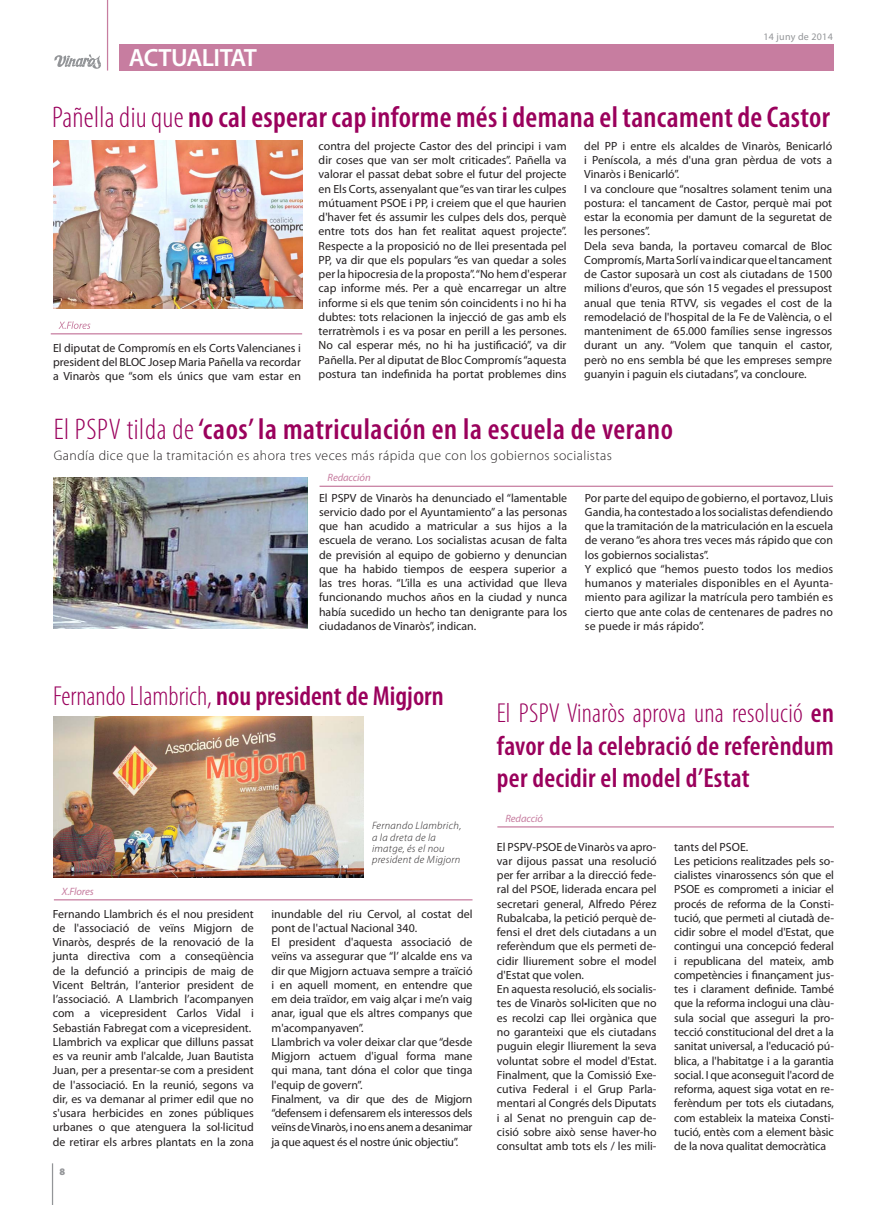
<style>
.page{position:relative;width:886px;height:1205px;background:#fff}
.page>*{position:absolute;margin:0;border:0;box-sizing:border-box;transform-origin:0 0}
.t1{font:600 condensed 30px "Myriad Pro";letter-spacing:.01em;color:#9a015c}
.t2{font:600 condensed 27.5px/32.5px "Myriad Pro";letter-spacing:.01em;color:#9a015c;text-align:justify}
.t3{font:600 25px "Myriad Pro";letter-spacing:-.02em;color:#fff}
.t4{font:300 13.75px "Myriad Pro";letter-spacing:.03em;color:#231f20}
.t5{font:11.88px/14.2px "Myriad Pro";color:#231f20}
.t6{font:italic 300 10.62px/11.2px "Myriad Pro";letter-spacing:.03em;color:#231f20}
.t7{font:italic 10.62px "Myriad Pro";letter-spacing:-.01em;color:#c77da0}
.t8{font:10px "Myriad Pro";letter-spacing:.025em;color:#939598}
.t9{font:900 10px "Myriad Pro";color:#939598}
.s1{font-weight:300}
</style>
<div class="page">
<hr style="left:52px;top:1163px;width:1px;height:42px;background:#939598">
<hr style="left:54px;top:899px;width:418px;height:1px;background:#c77da0">
<svg style="left:58px;top:321px;width:32px;height:8px"></svg>
<hr style="left:51px;top:333px;width:251px;height:1px;background:#c77da0">
<hr style="left:319px;top:486px;width:514px;height:1px;background:#c77da0">
<hr style="left:497px;top:826px;width:337px;height:1px;background:#c77da0">
<img style="left:54px;top:141px;width:248px;height:167px">
<img style="left:53px;top:478px;width:255px;height:151px">
<svg style="left:54px;top:54px;width:47px;height:15px"></svg>
<div style="left:119px;top:44px;width:714px;height:27px;background:#c77da0"></div>
<hr style="left:107px;top:0;width:1px;height:71px;background:#c77da0">
<img style="left:54px;top:716px;width:309px;height:161px">
<h3 class="t3" style="left:129px;top:42px;width:130px">ACTUALITAT</h3>
<p class="t8" style="left:763px;top:31px;width:71px">14 juny de 2014</p>
<h1 class="t1" style="left:52px;top:98px;width:779px"><span class="s1">Pañella diu que</span> no cal esperar cap informe més i demana el tancament de Castor</h1>
<p class="t5" style="left:53px;top:340px;width:249px;text-align:justify">El diputat de Compromís en els Corts Valencianes i president del BLOC Josep Maria Pañella va recordar a Vinaròs que “som els únics que vam estar en</p>
<p class="t5" style="left:319px;top:139px;width:249px;text-align:justify">contra del projecte Castor des del principi i vam dir coses que van ser molt criticades”. Pañella va valorar el passat debat sobre el futur del projecte en Els Corts, assenyalant que “es van tirar les culpes mútuament PSOE i PP, i creiem que el que haurien d'haver fet és assumir les culpes dels dos, perquè entre tots dos han fet realitat aquest projecte”.<br>Respecte a la proposició no de llei presentada pel PP, va dir que els populars “es van quedar a soles per la hipocresia de la proposta”. “No hem d'esperar cap informe més. Per a què encarregar un altre informe si els que tenim són coincidents i no hi ha dubtes: tots relacionen la injecció de gas amb els terratrèmols i es va posar en perill a les persones.<br>No cal esperar més, no hi ha justificació”, va dir Pañella. Per al diputat de Bloc Compromís “aquesta postura tan indefinida ha portat problemes dins</p>
<p class="t5" style="left:584px;top:139px;width:249px">del PP i entre els alcaldes de Vinaròs, Benicarló i Peníscola, a més d'una gran pèrdua de vots a Vinaròs i Benicarló”.<br>I va concloure que “nosaltres solament tenim una postura: el tancament de Castor, perquè mai pot estar la economia per damunt de la seguretat de les persones”.<br>Dela seva banda, la portaveu comarcal de Bloc Compromís, Marta Sorlí va indicar que el tancament de Castor suposarà un cost als ciutadans de 1500 milions d'euros, que són 15 vegades el pressupost anual que tenia RTVV, sis vegades el cost de la remodelació de l'hospital de la Fe de València, o el manteniment de 65.000 famílies sense ingressos durant un any. “Volem que tanquin el castor, però no ens sembla bé que les empreses sempre guanyin i paguin els ciutadans”, va concloure.</p>
<h1 class="t1" style="left:54px;top:410px;width:620px"><span class="s1">El PSPV tilda de</span> ‘caos’ la matriculación en la escuela de verano</h1>
<p class="t4" style="left:54px;top:447px;width:559px">Gandía dice que la tramitación es ahora tres veces más rápida que con los gobiernos socialistas</p>
<p class="t7" style="left:327px;top:471px;width:45px">Redacción</p>
<p class="t5" style="left:319px;top:490px;width:250px;text-align:justify">El PSPV de Vinaròs ha denunciado el “lamentable servicio dado por el Ayuntamiento” a las personas que han acudido a matricular a sus hijos a la escuela de verano. Los socialistas acusan de falta de previsión al equipo de gobierno y denuncian que ha habido tiempos de eespera superior a las tres horas. “L’illa es una actividad que lleva funcionando muchos años en la ciudad y nunca había sucedido un hecho tan denigrante para los ciudadanos de Vinaròs”, indican.</p>
<p class="t5" style="left:585px;top:490px;width:250px">Por parte del equipo de gobierno, el portavoz, Lluis Gandia, ha contestado a los socialistas defendiendo que la tramitación de la matriculación en la escuela de verano “es ahora tres veces más rápido que con los gobiernos socialistas”.<br>Y explicó que “hemos puesto todos los medios humanos y materiales disponibles en el Ayunta&shy;miento para agilizar la matrícula pero también es cierto que ante colas de centenares de padres no se puede ir más rápido”.</p>
<h2 class="t2" style="left:53px;top:679px;width:392px"><span class="s1">Fernando Llambrich,</span> nou president de Migjorn</h2>
<p class="t7" style="left:62px;top:885px;width:33px">X.Flores</p>
<p class="t6" style="left:372px;top:820px;width:91px">Fernando Llambrich, a la dreta de la imatge, és el nou president de Migjorn</p>
<p class="t5" style="left:53px;top:906px;width:202px">Fernando Llambrich és el nou president de l'associació de veïns Migjorn de Vinaròs, després de la renovació de la junta directiva com a conseqüència de la defunció a principis de maig de Vicent Beltrán, l’anterior president de l’associació. A Llambrich l’acompanyen com a vicepresident Carlos Vidal i Sebastián Fabregat com a vicepresident.<br>Llambrich va explicar que dilluns passat es va reunir amb l'alcalde, Juan Bautista Juan, per a presentar-se com a president de l'associació. En la reunió, segons va dir, es va demanar al primer edil que no s'usara herbicides en zones públiques urbanes o que atenguera la sol·licitud de retirar els arbres plantats en la zona</p>
<p class="t5" style="left:271px;top:906px;width:203px">inundable del riu Cervol, al costat del pont de l'actual Nacional 340.<br>El president d'aquesta associació de veïns va assegurar que “l’ alcalde ens va dir que Migjorn actuava sempre a traïció i en aquell moment, en entendre que em deia traïdor, em vaig alçar i me’n vaig anar, igual que els altres companys que m'acompanyaven”.<br>Llambrich va voler deixar clar que “desde Migjorn actuem d'igual forma mane qui mana, tant dóna el color que tinga l'equip de govern”.<br>Finalment, va dir que des de Migjorn “defensem i defensarem els interessos dels veïns de Vinaròs, i no ens anem a desanimar ja que aquest és el nostre únic objectiu”.</p>
<p class="t9" style="left:59px;top:1165px;width:7px">8</p>
<h2 class="t2" style="left:497px;top:696px;width:338px"><span class="s1">El PSPV Vinaròs aprova una resolució</span> en favor de la celebració de referèndum per decidir el model d’Estat</h2>
<p class="t7" style="left:505px;top:812px;width:39px">Redacció</p>
<p class="t5" style="left:497px;top:839px;width:161px">El PSPV-PSOE de Vinaròs va apro&shy;var dijous passat una resolució per fer arribar a la direcció fede&shy;ral del PSOE, liderada encara pel secretari general, Alfredo Pérez<br>Rubalcaba, la petició perquè de&shy;fensi el dret dels ciutadans a un referèndum que els permeti de&shy;cidir lliurement sobre el model d'Estat que volen.<br>En aquesta resolució, els socialis&shy;tes de Vinaròs sol•liciten que no es recolzi cap llei orgànica que no garanteixi que els ciutadans puguin elegir lliurement la seva voluntat sobre el model d'Estat.<br>Finalment, que la Comissió Exe&shy;cutiva Federal i el Grup Parla&shy;mentari al Congrés dels Diputats i al Senat no prenguin cap de&shy;cisió sobre això sense haver-ho consultat amb tots els / les mili-</p>
<p class="t5" style="left:674px;top:839px;width:161px">tants del PSOE.<br>Les peticions realitzades pels so&shy;cialistes vinarossencs són que el<br>PSOE es comprometi a iniciar el procés de reforma de la Consti&shy;tució, que permeti al ciutadà de&shy;cidir sobre el model d'Estat, que contingui una concepció federal i republicana del mateix, amb competències i finançament jus&shy;tes i clarament definide. També que la reforma inclogui una clàu&shy;sula social que asseguri la pro&shy;tecció constitucional del dret a la sanitat universal, a l'educació pú&shy;blica, a l'habitatge i a la garantia social. I que aconseguit l'acord de reforma, aquest siga votat en re&shy;ferèndum per tots els ciutadans, com estableix la mateixa Consti&shy;tució, entès com a element bàsic de la nova qualitat democràtica</p>
</div>
